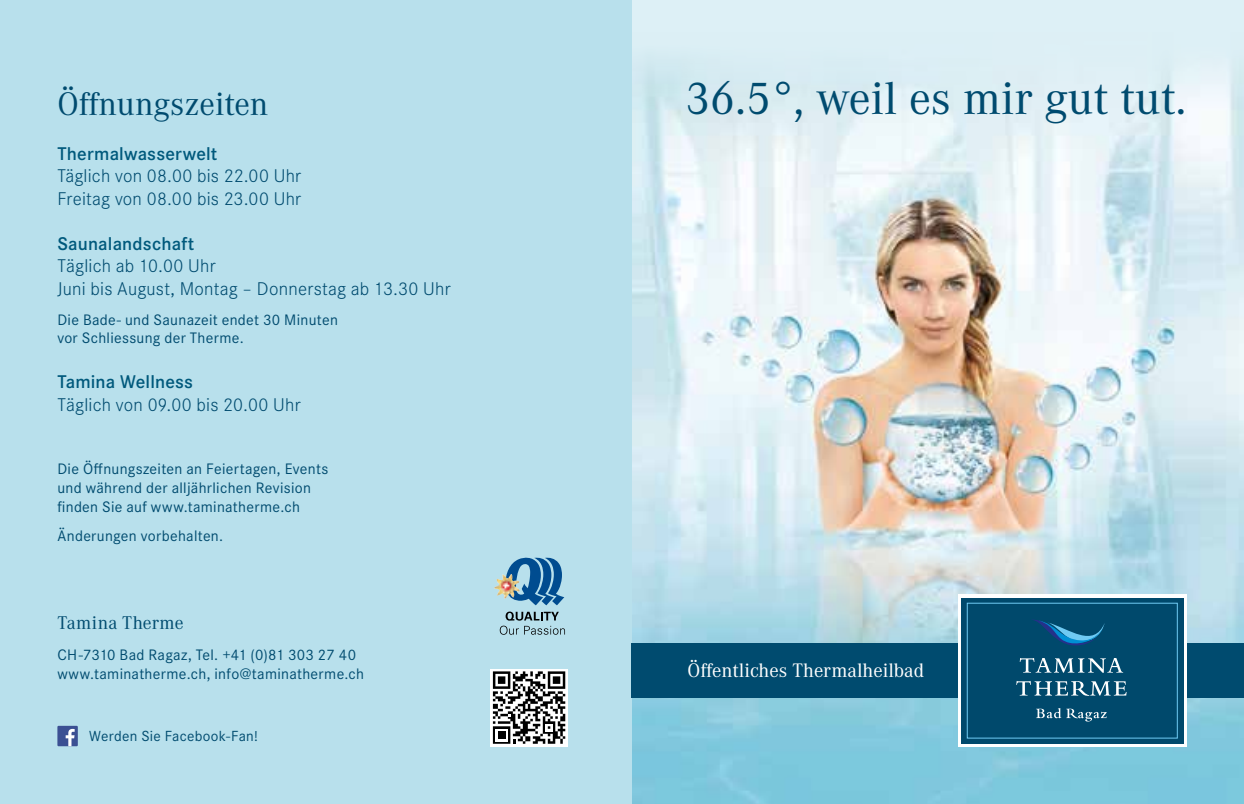
<style>
.page{position:relative;width:1244px;height:804px;background:#fff}
.page>*{position:absolute;margin:0;border:0;box-sizing:border-box;transform-origin:0 0}
.t1{font:47.7px "Corporate A";color:#004b6f}
.t2{font:33.75px "Corporate A";color:#004b6f}
.t3{font:20.25px "Corporate A";color:#fff}
.t4{font:300 19.12px/22.5px "Corporate S";letter-spacing:.01em;color:#004b6f}
.t5{font:600 19.12px "Corporate S";letter-spacing:.01em;color:#00597c}
.t6{font:19.12px "Corporate A";letter-spacing:.015em;color:#004b6f}
.t7{font:15.75px/18.7px "Corporate S";letter-spacing:.02em;color:#004b6f}
.t8{font:15.3px "Corporate S";letter-spacing:.02em;color:#004b6f}
</style>
<div class="page">
<img style="left:631px;top:697px;width:613px;height:107px">
<div style="left:631px;top:0;width:613px;height:670px;background:#ddf0f6"></div>
<img style="left:631px;top:32px;width:613px;height:611px">
<div style="left:0;top:0;width:631px;height:804px;background:#b8e0ec"></div>
<svg style="left:490px;top:669px;width:78px;height:77px"></svg>
<svg style="left:493px;top:671px;width:72px;height:72px;background:#818181"></svg>
<svg style="left:500px;top:611px;width:65px;height:23px"></svg>
<svg style="left:506px;top:557px;width:58px;height:48px"></svg>
<img style="left:494px;top:574px;width:26px;height:25px">
<div style="left:57px;top:725px;width:21px;height:21px;background:#3b5093"></div>
<svg style="left:66px;top:729px;width:9px;height:17px"></svg>
<div style="left:631px;top:643px;width:613px;height:54px;background:#004b6f"></div>
<div style="left:958px;top:594px;width:228px;height:152px;background:linear-gradient(to right,#fff,#fff)"></div>
<div style="left:961px;top:597px;width:222px;height:146px;background:#00496c"></div>
<svg style="left:1034px;top:620px;width:70px;height:26px"></svg>
<div style="left:967px;top:603px;width:210px;height:135px;border:1px solid #6fcaf3"></div>
<svg style="left:1019px;top:658px;width:103px;height:14px"></svg>
<svg style="left:1016px;top:681px;width:110px;height:15px"></svg>
<svg style="left:1036px;top:708px;width:71px;height:13px"></svg>
<h2 class="t2" style="left:57px;top:81px;width:212px">Öffnungszeiten</h2>
<p class="t5" style="left:57px;top:141px;width:161px">Thermalwasserwelt</p>
<p class="t4" style="left:57px;top:164px;width:245px">Täglich von 08.00 bis 22.00 Uhr<br>Freitag von 08.00 bis 23.00 Uhr</p>
<p class="t5" style="left:57px;top:231px;width:138px">Saunalandschaft</p>
<p class="t4" style="left:57px;top:254px;width:395px">Täglich ab 10.00 Uhr<br>Juni bis August, Montag – Donnerstag ab 13.30 Uhr</p>
<p class="t7" style="left:57px;top:309px;width:282px">Die Bade- und Saunazeit endet 30 Minuten vor Schliessung der Therme.</p>
<p class="t5" style="left:57px;top:369px;width:137px">Tamina Wellness</p>
<p class="t4" style="left:57px;top:392px;width:245px">Täglich von 09.00 bis 20.00 Uhr</p>
<p class="t7" style="left:57px;top:459px;width:272px">Die Öffnungszeiten an Feiertagen, Events und während der alljährlichen Revision finden Sie auf www.taminatherme.ch</p>
<p class="t7" style="left:57px;top:526px;width:167px">Änderungen vorbehalten.</p>
<p class="t6" style="left:57px;top:610px;width:128px">Tamina Therme</p>
<p class="t7" style="left:57px;top:645px;width:308px">CH-7310 Bad Ragaz, Tel. +41 (0)81 303 27 40 www.taminatherme.ch, info@taminatherme.ch</p>
<p class="t8" style="left:89px;top:725px;width:170px">Werden Sie Facebook-Fan!</p>
<h1 class="t1" style="left:685px;top:66px;width:502px">36.5°, weil es mir gut tut.</h1>
<p class="t3" style="left:687px;top:657px;width:238px">Öffentliches Thermalheilbad</p>
</div>
